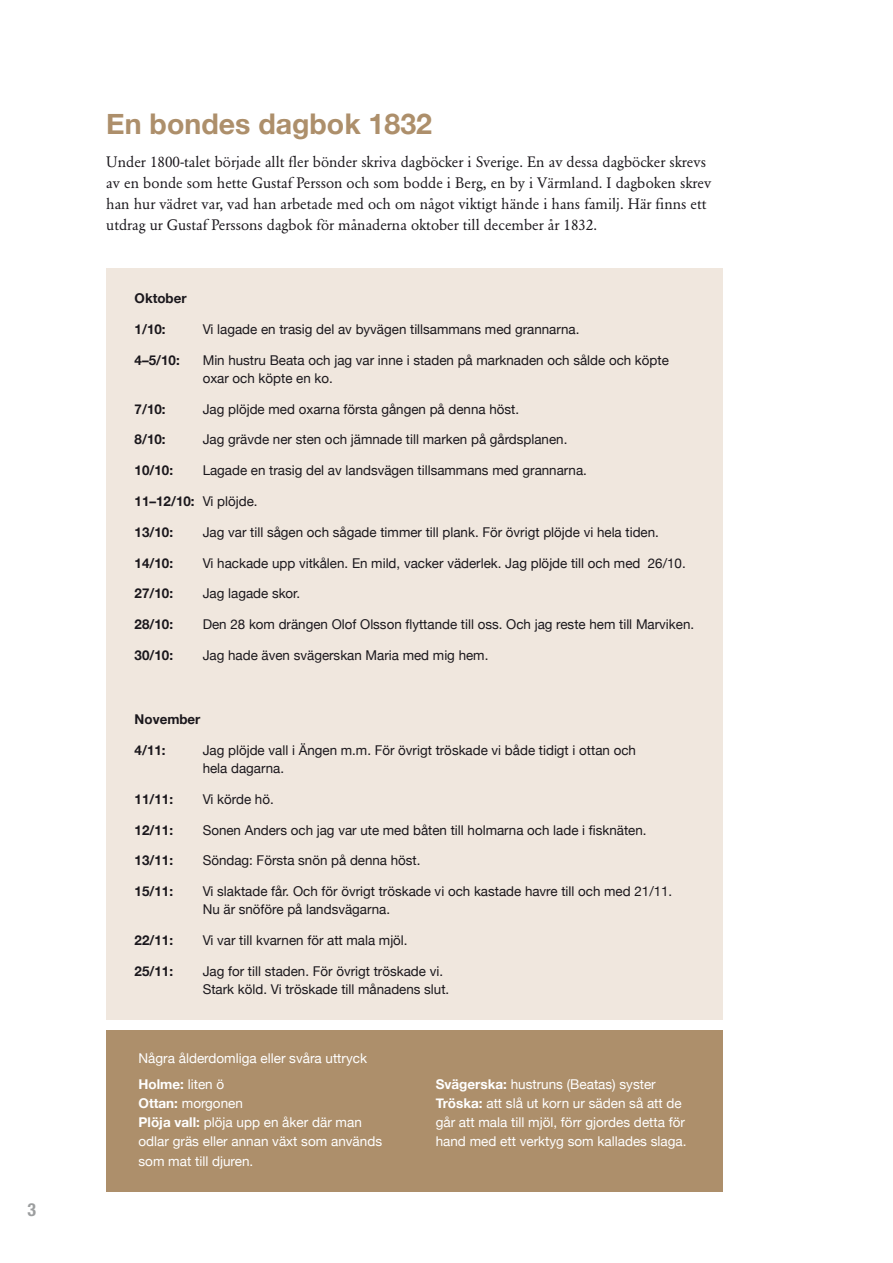
<style>
.page{position:relative;width:893px;height:1263px;background:#fff}
.page>*{position:absolute;margin:0;border:0;box-sizing:border-box;transform-origin:0 0}
.t1{font:700 28.5px "Helvetica Neue";color:#ad8f6b}
.t2{font:700 condensed 18px "Helvetica Neue";color:#9c9e9f}
.t3{font:15px/21px "Garamond BE";color:#1a171c}
.t4{font:13.5px/18px "Helvetica Neue";color:#1a171c}
.t5{font:13.5px/19.2px "Helvetica Neue";color:#fff}
.t6{font:700 13.5px "Helvetica Neue";color:#1a171c}
.s1{font-weight:400}
.s2{font-weight:700}
</style>
<div class="page">
<div style="left:106px;top:268px;width:617px;height:752px;background:#f0e7de"></div>
<div style="left:106px;top:1030px;width:617px;height:162px;background:#ad8f6b"></div>
<h2 class="t2" style="left:28px;top:1198px;width:10px">3</h2>
<h1 class="t1" style="left:106px;top:106px;width:327px">En bondes dagbok 1832</h1>
<p class="t3" style="left:106px;top:152px;width:606px">Under 1800-talet började allt fler bönder skriva dagböcker i Sverige. En av dessa dagböcker skrevs av en bonde som hette Gustaf Persson och som bodde i Berg, en by i Värmland. I dagboken skrev han hur vädret var, vad han arbetade med och om något viktigt hände i hans familj. Här finns ett utdrag ur Gustaf Perssons dagbok för månaderna oktober till december år 1832.</p>
<p class="t6" style="left:135px;top:290px;width:53px">Oktober</p>
<p class="t6" style="left:135px;top:321px;width:32px">1/10:</p>
<p class="t4" style="left:203px;top:320px;width:378px">Vi lagade en trasig del av byvägen tillsammans med grannarna.</p>
<p class="t6" style="left:135px;top:352px;width:47px">4–5/10:</p>
<p class="t4" style="left:203px;top:351px;width:468px">Min hustru Beata och jag var inne i staden på marknaden och sålde och köpte oxar och köpte en ko.</p>
<p class="t6" style="left:135px;top:401px;width:32px">7/10:</p>
<p class="t4" style="left:203px;top:400px;width:318px">Jag plöjde med oxarna första gången på denna höst.</p>
<p class="t6" style="left:135px;top:431px;width:32px">8/10:</p>
<p class="t4" style="left:203px;top:430px;width:366px">Jag grävde ner sten och jämnade till marken på gårdsplanen.</p>
<p class="t6" style="left:135px;top:462px;width:40px">10/10:</p>
<p class="t4" style="left:203px;top:461px;width:386px">Lagade en trasig del av landsvägen tillsammans med grannarna.</p>
<p class="t6" style="left:135px;top:493px;width:124px">11–12/10: <span class="s1">Vi plöjde.</span></p>
<p class="t6" style="left:135px;top:524px;width:40px">13/10:</p>
<p class="t4" style="left:203px;top:523px;width:458px">Jag var till sågen och sågade timmer till plank. För övrigt plöjde vi hela tiden.</p>
<p class="t6" style="left:135px;top:554px;width:40px">14/10:</p>
<p class="t4" style="left:203px;top:553px;width:485px">Vi hackade upp vitkålen. En mild, vacker väderlek. Jag plöjde till och med 26/10.</p>
<p class="t6" style="left:135px;top:585px;width:40px">27/10:</p>
<p class="t4" style="left:203px;top:584px;width:99px">Jag lagade skor.</p>
<p class="t6" style="left:135px;top:616px;width:40px">28/10:</p>
<p class="t4" style="left:203px;top:615px;width:493px">Den 28 kom drängen Olof Olsson flyttande till oss. Och jag reste hem till Marviken.</p>
<p class="t6" style="left:135px;top:647px;width:40px">30/10:</p>
<p class="t4" style="left:203px;top:646px;width:287px">Jag hade även svägerskan Maria med mig hem.</p>
<p class="t6" style="left:135px;top:711px;width:67px">November</p>
<p class="t6" style="left:135px;top:742px;width:32px">4/11:</p>
<p class="t4" style="left:203px;top:741px;width:435px">Jag plöjde vall i Ängen m.m. För övrigt tröskade vi både tidigt i ottan och hela dagarna.</p>
<p class="t6" style="left:135px;top:791px;width:40px">11/11:</p>
<p class="t4" style="left:203px;top:790px;width:73px">Vi körde hö.</p>
<p class="t6" style="left:135px;top:821px;width:40px">12/11:</p>
<p class="t4" style="left:203px;top:820px;width:445px">Sonen Anders och jag var ute med båten till holmarna och lade i fisknäten.</p>
<p class="t6" style="left:135px;top:852px;width:40px">13/11:</p>
<p class="t4" style="left:203px;top:851px;width:219px">Söndag: Första snön på denna höst.</p>
<p class="t6" style="left:135px;top:883px;width:40px">15/11:</p>
<p class="t4" style="left:203px;top:882px;width:471px">Vi slaktade får. Och för övrigt tröskade vi och kastade havre till och med 21/11.<br>Nu är snöföre på landsvägarna.</p>
<p class="t6" style="left:135px;top:932px;width:40px">22/11:</p>
<p class="t4" style="left:203px;top:931px;width:206px">Vi var till kvarnen för att mala mjöl.</p>
<p class="t6" style="left:135px;top:962px;width:40px">25/11:</p>
<p class="t4" style="left:203px;top:961px;width:248px">Jag for till staden. För övrigt tröskade vi.<br>Stark köld. Vi tröskade till månadens slut.</p>
<p class="t5" style="left:139px;top:1049px;width:230px">Några ålderdomliga eller svåra uttryck</p>
<p class="t5" style="left:139px;top:1074px;width:245px"><span class="s2">Holme:</span> liten ö<br><span class="s2">Ottan:</span> morgonen<br><span class="s2">Plöja vall:</span> plöja upp en åker där man odlar gräs eller annan växt som används som mat till djuren.</p>
<p class="t5" style="left:436px;top:1074px;width:252px"><span class="s2">Svägerska:</span> hustruns (Beatas) syster <span class="s2">Tröska:</span> att slå ut korn ur säden så att de går att mala till mjöl, förr gjordes detta för hand med ett verktyg som kallades slaga.</p>
</div>
